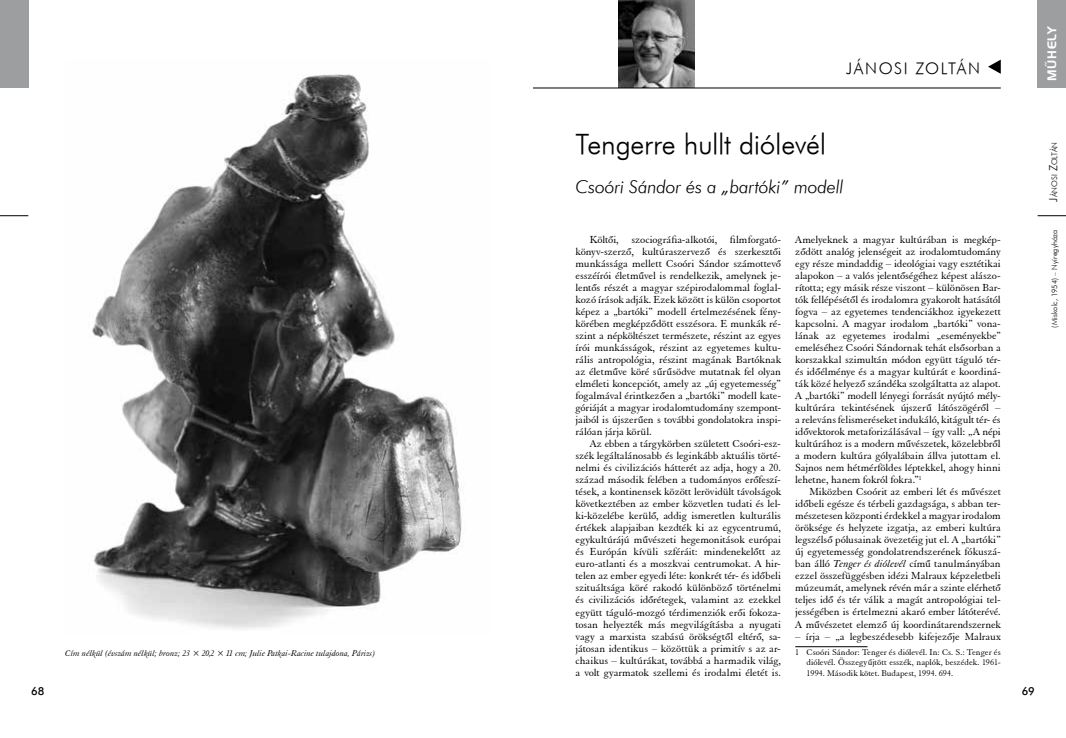
<style>
.page{position:relative;width:1066px;height:738px;background:#fff}
.page>*{position:absolute;margin:0;border:0;box-sizing:border-box;transform-origin:0 0}
.t1{font:28px "Futura Lt PFL";letter-spacing:-.01em;color:#000}
.t2{font:italic 18px "Futura Lt PFL";letter-spacing:-.01em;color:#000}
.t3{font:16px "Futura Lt PFL";letter-spacing:.1em;color:#000}
.t4{font:12px "Handel Gothic PFL";letter-spacing:.05em;color:#fff}
.t5{font:11px/12px "Elegant Garamond PFL";letter-spacing:-.005em;color:#000;text-align:justify}
.t6{font:11px "Futura Md PFL";color:#000}
.t7{font:9px/10px "Elegant Garamond PFL";letter-spacing:.005em;color:#000;text-align:justify}
.t8{font:italic 9px "Elegant Garamond PFL";color:#000}
.t9{font:7.7px "Futura Lt PFL";letter-spacing:.01em;color:#000}
.t10{font:7.5px "Futura Lt PFL";letter-spacing:.015em;color:#000}
.s1{font-style:italic}
.s2{font-size:11px}
</style>
<div class="page">
<svg style="left:1037px;top:215px;width:29px;height:1px"></svg>
<svg style="left:0;top:215px;width:28px;height:1px"></svg>
<div style="left:0;top:0;width:28px;height:88px;background:#9c9e9f"></div>
<div style="left:1037px;top:0;width:29px;height:88px;background:#9c9e9f"></div>
<img style="left:618px;top:0;width:76px;height:87px">
<hr style="left:533px;top:87px;width:468px;height:1px;background:#000">
<svg style="left:988px;top:60px;width:13px;height:14px"></svg>
<hr style="left:795px;top:646px;width:72px;height:1px;background:#000">
<img style="left:92px;top:74px;width:373px;height:555px">
<h3 class="t3" style="left:846px;top:58px;width:136px">JÁNOSI ZOLTÁN</h3>
<p class="t4" style="left:1044px;top:81px;width:56px;rotate:-90deg">MŰHELY</p>
<p class="t8" style="left:65px;top:647px;width:312px">Cím nélkül (évszám nélkül; bronz; 23 × 20,2 × 11 cm; Julie Patkai-Racine tulajdona, Párizs)</p>
<h1 class="t1" style="left:575px;top:126px;width:252px">Tengerre hullt diólevél</h1>
<h2 class="t2" style="left:575px;top:176px;width:270px">Csoóri Sándor és a „bartóki” modell</h2>
<p class="t5" style="left:575px;top:233px;width:207px;text-indent:14px">Költői, szociográfia-alkotói, filmforgató&shy;könyv-szerző, kultúraszervező és szerkesztői munkássága mellett Csoóri Sándor számottevő esszéírói életművel is rendelkezik, amelynek je&shy;lentős részét a magyar szépirodalommal foglal&shy;kozó írások adják. Ezek között is külön csoportot képez a „bartóki” modell értelmezésének fény&shy;körében megképződött esszésora. E munkák ré&shy;szint a népköltészet természete, részint az egyes írói munkásságok, részint az egyetemes kultu&shy;rális antropológia, részint magának Bartóknak az életműve köré sűrűsödve mutatnak fel olyan elméleti koncepciót, amely az „új egyetemesség” fogalmával érintkezően a „bartóki” modell kate&shy;góriáját a magyar irodalomtudomány szempont&shy;jaiból is újszerűen s további gondolatokra inspi&shy;rálóan járja körül.</p>
<p class="t5" style="left:575px;top:437px;width:207px;text-indent:14px">Az ebben a tárgykörben született Csoóri-es - szék legáltalánosabb és leginkább aktuális törté&shy;nelmi és civilizációs hátterét az adja, hogy a 20. század második felében a tudományos erőfeszí&shy;tések, a kontinensek között lerövidült távolságok következtében az ember közvetlen tudati és lel&shy;ki-közelébe kerülő, addig ismeretlen kulturális értékek alapjaiban kezdték ki az egycentrumú, egykultúrájú művészeti hegemonitások európai és Európán kívüli szféráit: mindenekelőtt az euro-atlanti és a moszkvai centrumokat. A hir&shy;telen az ember egyedi léte: konkrét tér- és időbeli szituáltsága köré rakodó különböző történelmi és civilizációs időrétegek, valamint az ezekkel együtt táguló-mozgó térdimenziók erői fokoza&shy;tosan helyezték más megvilágításba a nyugati vagy a marxista szabású örökségtől eltérő, sa&shy;játosan identikus – közöttük a primitív s az ar&shy;chaikus – kultúrákat, továbbá a harmadik világ, a volt gyarmatok szellemi és irodalmi életét is.</p>
<p class="t5" style="left:795px;top:233px;width:207px">Amelyeknek a magyar kultúrában is megkép&shy;ződött analóg jelenségeit az irodalomtudomány egy része mindaddig – ideológiai vagy esztétikai alapokon – a valós jelentőségéhez képest alászo&shy;rította; egy másik része viszont – különösen Bar&shy;tók fellépésétől és irodalomra gyakorolt hatásától fogva – az egyetemes tendenciákhoz igyekezett kapcsolni. A magyar irodalom „bartóki” vona&shy;lának az egyetemes irodalmi „eseményekbe” emeléséhez Csoóri Sándornak tehát elsősorban a korszakkal szimultán módon együtt táguló tér&shy;és időélménye és a magyar kultúrát e koordiná&shy;ták közé helyező szándéka szolgáltatta az alapot.<br>A „bartóki” modell lényegi forrását nyújtó mély&shy;kultúrára tekintésének újszerű látószögéről – a releváns felismeréseket indukáló, kitágult tér- és idővektorok metaforizálásával – így vall: „A népi kultúrához is a modern művészetek, közelebbről a modern kultúra gólyalábain állva jutottam el.<br>Sajnos nem hétmérföldes léptekkel, ahogy hinni lehetne, hanem fokról fokra.”<sup>1</sup></p>
<p class="t5" style="left:795px;top:485px;width:207px;text-indent:14px">Miközben Csoórit az emberi lét és művészet időbeli egésze és térbeli gazdagsága, s abban ter&shy;mészetesen központi érdekkel a magyar irodalom öröksége és helyzete izgatja, az emberi kultúra legszélső pólusainak övezetéig jut el. A „bartóki” új egyetemesség gondolatrendszerének fókuszá&shy;ban álló <span class="s1">Tenger és diólevél</span> című tanulmányában ezzel összefüggésben idézi Malraux képzeletbeli múzeumát, amelynek révén már a szinte elérhető teljes idő és tér válik a magát antropológiai tel&shy;jességében is értelmezni akaró ember látóterévé.<br>A művészetet elemző új koordinátarendszernek</p>
<p class="t5" style="left:795px;top:629px;width:207px">– írja – „a legbeszédesebb kifejezője Malraux</p>
<p class="t7" style="left:806px;top:647px;width:196px;text-indent:-11px">1 Csoóri Sándor: Tenger és diólevél. In: Cs. S.: Tenger és diólevél. Összegyűjtött esszék, naplók, beszédek. 1961- 1994. Második kötet. Budapest, 1994. 694.</p>
<p class="t6" style="left:31px;top:684px;width:15px">68</p>
<p class="t6" style="left:1022px;top:684px;width:15px">69</p>
<p class="t9" style="left:1050px;top:201px;width:61px;rotate:-90deg"><span class="s2">J</span>ánosi <span class="s2">Z</span>oltán</p>
<p class="t10" style="left:1050px;top:327px;width:99px;rotate:-90deg">(Miskolc, 1954) – Nyíregyháza</p>
</div>
